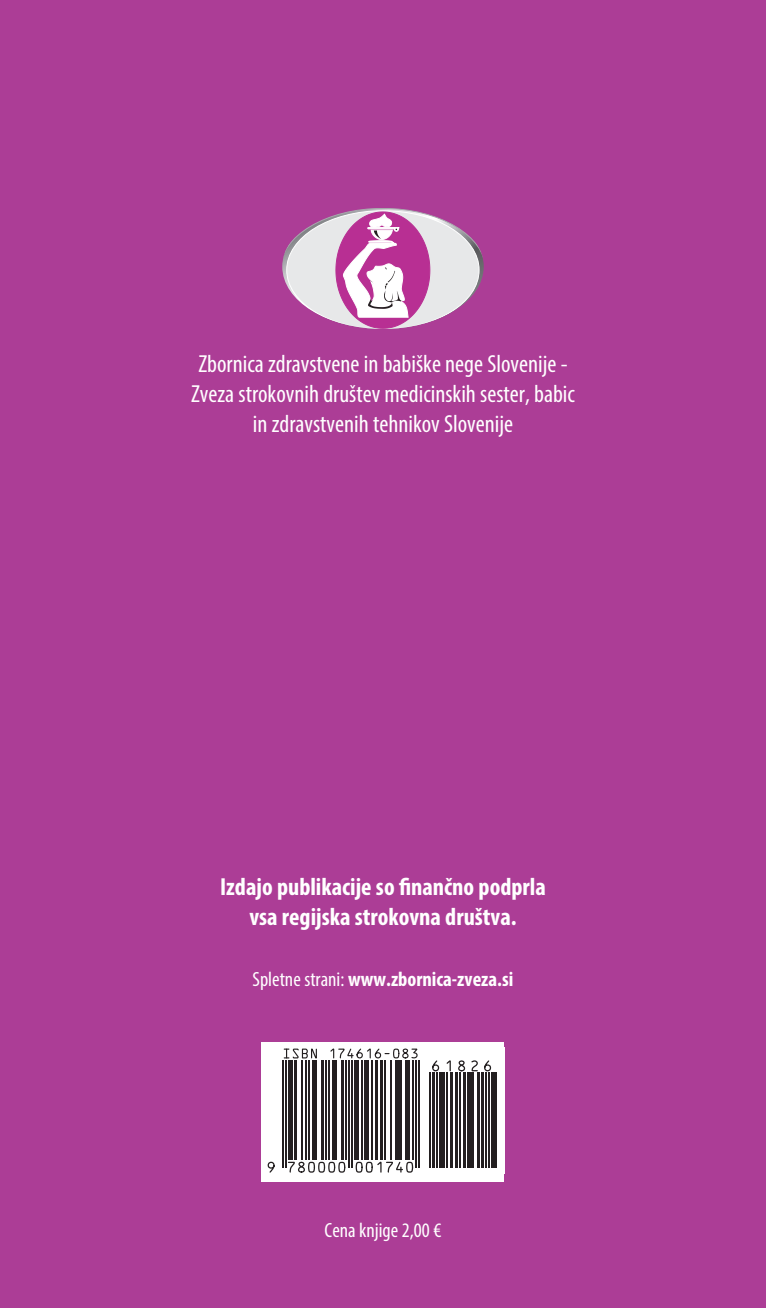
<style>
.page{position:relative;width:766px;height:1308px;background:#fff}
.page>*{position:absolute;margin:0;border:0;box-sizing:border-box;transform-origin:0 0}
.t1{font:condensed 24.75px/29.7px "Myriad Pro";color:#fff;text-align:center}
.t2{font:700 condensed 24.75px/29.7px "Myriad Pro";color:#fff;text-align:center}
.t3{font:700 condensed 20.7px "Myriad Pro";color:#fff}
.t4{font:condensed 20.7px "Myriad Pro";color:#fff}
.s1{font-weight:400}
</style>
<div class="page">
<div style="left:0;top:0;width:765px;height:1307px;background:#ac3d96"></div>
<svg style="left:282px;top:208px;width:201px;height:121px"></svg>
<div style="left:262px;top:1042px;width:242px;height:140px;background:#fff"></div>
<hr style="left:282px;top:1060px;width:1px;height:107px;background:#231f20">
<hr style="left:285px;top:1060px;width:1px;height:107px;background:#231f20">
<hr style="left:288px;top:1060px;width:4px;height:100px;background:#231f20">
<hr style="left:294px;top:1060px;width:2px;height:100px;background:#231f20">
<hr style="left:301px;top:1060px;width:1px;height:100px;background:#231f20">
<hr style="left:305px;top:1060px;width:2px;height:100px;background:#231f20">
<hr style="left:308px;top:1060px;width:1px;height:100px;background:#231f20">
<div style="left:312px;top:1060px;width:5px;height:100px;background:#231f20"></div>
<hr style="left:321px;top:1060px;width:3px;height:100px;background:#231f20">
<hr style="left:325px;top:1060px;width:2px;height:100px;background:#231f20">
<hr style="left:328px;top:1060px;width:2px;height:100px;background:#231f20">
<div style="left:332px;top:1060px;width:5px;height:100px;background:#231f20"></div>
<hr style="left:341px;top:1060px;width:3px;height:100px;background:#231f20">
<hr style="left:345px;top:1060px;width:2px;height:100px;background:#231f20">
<hr style="left:348px;top:1060px;width:2px;height:107px;background:#231f20">
<hr style="left:351px;top:1060px;width:2px;height:107px;background:#231f20">
<hr style="left:354px;top:1060px;width:4px;height:100px;background:#231f20">
<hr style="left:361px;top:1060px;width:2px;height:100px;background:#231f20">
<div style="left:364px;top:1060px;width:5px;height:100px;background:#231f20"></div>
<hr style="left:371px;top:1060px;width:2px;height:100px;background:#231f20">
<hr style="left:374px;top:1060px;width:3px;height:100px;background:#231f20">
<hr style="left:380px;top:1060px;width:3px;height:100px;background:#231f20">
<hr style="left:384px;top:1060px;width:2px;height:100px;background:#231f20">
<hr style="left:390px;top:1060px;width:2px;height:100px;background:#231f20">
<hr style="left:394px;top:1060px;width:2px;height:100px;background:#231f20">
<div style="left:397px;top:1060px;width:5px;height:100px;background:#231f20"></div>
<hr style="left:405px;top:1060px;width:4px;height:100px;background:#231f20">
<hr style="left:412px;top:1060px;width:1px;height:100px;background:#231f20">
<hr style="left:415px;top:1060px;width:1px;height:107px;background:#231f20">
<hr style="left:418px;top:1060px;width:1px;height:107px;background:#231f20">
<hr style="left:429px;top:1072px;width:2px;height:95px;background:#231f20">
<hr style="left:432px;top:1072px;width:3px;height:95px;background:#231f20">
<hr style="left:436px;top:1072px;width:2px;height:95px;background:#231f20">
<div style="left:439px;top:1072px;width:6px;height:95px;background:#231f20"></div>
<hr style="left:446px;top:1072px;width:2px;height:95px;background:#231f20">
<hr style="left:449px;top:1072px;width:3px;height:95px;background:#231f20">
<hr style="left:455px;top:1072px;width:3px;height:95px;background:#231f20">
<hr style="left:459px;top:1072px;width:2px;height:95px;background:#231f20">
<hr style="left:462px;top:1072px;width:3px;height:95px;background:#231f20">
<hr style="left:467px;top:1072px;width:4px;height:95px;background:#231f20">
<hr style="left:472px;top:1072px;width:2px;height:95px;background:#231f20">
<hr style="left:477px;top:1072px;width:3px;height:95px;background:#231f20">
<hr style="left:481px;top:1072px;width:3px;height:95px;background:#231f20">
<hr style="left:485px;top:1072px;width:2px;height:95px;background:#231f20">
<hr style="left:488px;top:1072px;width:2px;height:95px;background:#231f20">
<div style="left:491px;top:1072px;width:6px;height:95px;background:#231f20"></div>
<svg style="left:267px;top:1161px;width:8px;height:12px"></svg>
<svg style="left:288px;top:1161px;width:58px;height:12px"></svg>
<svg style="left:355px;top:1161px;width:59px;height:12px"></svg>
<svg style="left:432px;top:1060px;width:7px;height:12px"></svg>
<svg style="left:446px;top:1060px;width:5px;height:12px"></svg>
<svg style="left:458px;top:1060px;width:33px;height:12px"></svg>
<svg style="left:284px;top:1048px;width:33px;height:11px"></svg>
<svg style="left:330px;top:1048px;width:88px;height:11px"></svg>
<p class="t1" style="left:191px;top:351px;width:385px">Zbornica zdravstvene in babiške nege Slovenije -<br>Zveza strokovnih društev medicinskih sester, babic in zdravstvenih tehnikov Slovenije</p>
<p class="t2" style="left:220px;top:874px;width:327px">Izdajo publikacije so finančno podprla vsa regijska strokovna društva.</p>
<p class="t3" style="left:252px;top:972px;width:262px"><span class="s1">Spletne strani:</span> www.zbornica-zveza.si</p>
<p class="t4" style="left:324px;top:1222px;width:118px">Cena knjige 2,00 €</p>
</div>
